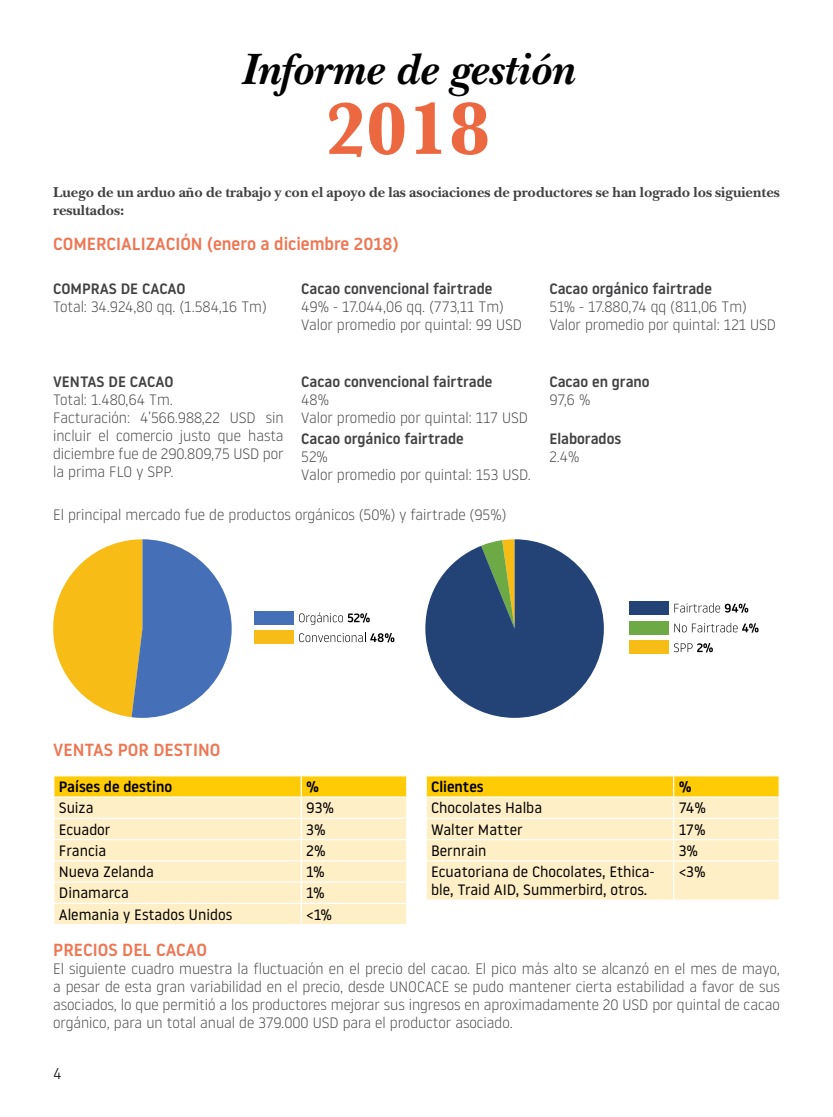
<style>
.page{position:relative;width:833px;height:1117px;background:#fff}
.page>*{position:absolute;margin:0;border:0;box-sizing:border-box;transform-origin:0 0}
.t1{font:700 76.25px "Baskerville";color:#eb6841}
.t2{font:italic 700 45.75px "New Baskerville Std";color:#000}
.t3{font:500 17.5px "Noway";color:#ed7754}
.t4{font:300 16.25px "DIN Next LT Pro";color:#000}
.t5{font:300 15px/18px "Noway";color:#414042}
.t6{font:15px/18px "Noway";color:#000}
.t7{font:500 15px "Noway";color:#414042}
.t8{font:700 15px/18px "New Baskerville Std";color:#414042}
.t9{font:500 15px "Noway";color:#000}
</style>
<div class="page">
<svg style="left:53px;top:775px;width:354px;height:148px;background:#ffebb0"></svg>
<svg style="left:426px;top:775px;width:353px;height:124px;background:#ffeaaa"></svg>
<hr style="left:778px;top:840px;width:2px;height:20px;background:#fff">
<hr style="left:425px;top:861px;width:2px;height:38px;background:#fff">
<hr style="left:673px;top:861px;width:1px;height:38px;background:#fff">
<hr style="left:778px;top:861px;width:2px;height:38px;background:#fff">
<svg style="left:53px;top:539px;width:179px;height:178px"></svg>
<div style="left:254px;top:610px;width:39px;height:14px;background:#4570b7"></div>
<div style="left:254px;top:630px;width:39px;height:14px;background:#f8bc16"></div>
<svg style="left:299px;top:612px;width:71px;height:12px"></svg>
<svg style="left:299px;top:632px;width:95px;height:10px"></svg>
<svg style="left:425px;top:539px;width:179px;height:178px"></svg>
<div style="left:629px;top:601px;width:39px;height:13px;background:#234377"></div>
<div style="left:629px;top:621px;width:39px;height:13px;background:#6da944"></div>
<div style="left:629px;top:640px;width:39px;height:14px;background:#f8bc16"></div>
<svg style="left:674px;top:603px;width:74px;height:9px"></svg>
<svg style="left:674px;top:623px;width:12px;height:9px"></svg>
<svg style="left:692px;top:623px;width:66px;height:9px"></svg>
<svg style="left:674px;top:643px;width:39px;height:9px"></svg>
<h2 class="t2" style="left:241px;top:43px;width:334px">Informe de gestión</h2>
<h1 class="t1" style="left:325px;top:76px;width:167px">2018</h1>
<p class="t8" style="left:53px;top:183px;width:728px">Luego de un arduo año de trabajo y con el apoyo de las asociaciones de productores se han logrado los siguientes resultados:</p>
<p class="t3" style="left:53px;top:232px;width:347px">COMERCIALIZACIÓN (enero a diciembre 2018)</p>
<p class="t7" style="left:53px;top:278px;width:134px">COMPRAS DE CACAO</p>
<p class="t5" style="left:53px;top:297px;width:215px">Total: 34.924,80 qq. (1.584,16 Tm)</p>
<p class="t7" style="left:301px;top:278px;width:193px">Cacao convencional fairtrade</p>
<p class="t5" style="left:301px;top:297px;width:222px">49% - 17.044,06 qq. (773,11 Tm)<br>Valor promedio por quintal: 99 USD</p>
<p class="t7" style="left:301px;top:371px;width:193px">Cacao convencional fairtrade</p>
<p class="t5" style="left:301px;top:390px;width:228px">48%<br>Valor promedio por quintal: 117 USD</p>
<p class="t7" style="left:53px;top:371px;width:122px">VENTAS DE CACAO</p>
<p class="t5" style="left:53px;top:390px;width:232px">Total: 1.480,64 Tm.<br>Facturación: 4’566.988,22 USD sin incluir el comercio justo que hasta diciembre fue de 290.809,75 USD por la prima FLO y SPP.</p>
<p class="t5" style="left:53px;top:505px;width:454px">El principal mercado fue de productos orgánicos (50%) y fairtrade (95%)</p>
<p class="t7" style="left:301px;top:428px;width:164px">Cacao orgánico fairtrade</p>
<p class="t5" style="left:301px;top:446px;width:231px">52%<br>Valor promedio por quintal: 153 USD.</p>
<p class="t7" style="left:549px;top:278px;width:164px">Cacao orgánico fairtrade</p>
<p class="t5" style="left:549px;top:297px;width:228px">51% - 17.880,74 qq (811,06 Tm)<br>Valor promedio por quintal: 121 USD</p>
<p class="t7" style="left:549px;top:371px;width:102px">Cacao en grano</p>
<p class="t5" style="left:549px;top:390px;width:43px">97,6 %</p>
<p class="t7" style="left:549px;top:428px;width:73px">Elaborados</p>
<p class="t5" style="left:549px;top:446px;width:32px">2.4%</p>
<p class="t3" style="left:53px;top:738px;width:169px">VENTAS POR DESTINO</p>
<p class="t9" style="left:59px;top:776px;width:115px">Países de destino</p>
<p class="t9" style="left:306px;top:776px;width:14px">%</p>
<p class="t6" style="left:59px;top:798px;width:36px">Suiza</p>
<p class="t6" style="left:306px;top:798px;width:29px">93%</p>
<p class="t6" style="left:59px;top:819px;width:53px">Ecuador</p>
<p class="t6" style="left:306px;top:819px;width:21px">3%</p>
<p class="t6" style="left:59px;top:840px;width:49px">Francia</p>
<p class="t6" style="left:306px;top:840px;width:21px">2%</p>
<p class="t6" style="left:59px;top:862px;width:97px">Nueva Zelanda</p>
<p class="t6" style="left:306px;top:862px;width:20px">1%</p>
<p class="t6" style="left:59px;top:883px;width:72px">Dinamarca</p>
<p class="t6" style="left:306px;top:883px;width:20px">1%</p>
<p class="t6" style="left:59px;top:904px;width:175px">Alemania y Estados Unidos</p>
<p class="t6" style="left:306px;top:904px;width:28px">&lt;1%</p>
<p class="t9" style="left:431px;top:776px;width:54px">Clientes</p>
<p class="t9" style="left:678px;top:776px;width:14px">%</p>
<p class="t6" style="left:431px;top:798px;width:112px">Chocolates Halba</p>
<p class="t6" style="left:678px;top:798px;width:29px">74%</p>
<p class="t6" style="left:431px;top:819px;width:93px">Walter Matter</p>
<p class="t6" style="left:678px;top:819px;width:29px">17%</p>
<p class="t6" style="left:431px;top:840px;width:57px">Bernrain</p>
<p class="t6" style="left:678px;top:840px;width:21px">3%</p>
<p class="t6" style="left:431px;top:862px;width:225px">Ecuatoriana de Chocolates, Ethica&shy;ble, Traid AID, Summerbird, otros.</p>
<p class="t6" style="left:678px;top:862px;width:29px">&lt;3%</p>
<p class="t3" style="left:53px;top:937px;width:155px">PRECIOS DEL CACAO</p>
<p class="t5" style="left:53px;top:959px;width:728px;text-align:justify">El siguiente cuadro muestra la fluctuación en el precio del cacao. El pico más alto se alcanzó en el mes de mayo, a pesar de esta gran variabilidad en el precio, desde UNOCACE se pudo mantener cierta estabilidad a favor de sus asociados, lo que permitió a los productores mejorar sus ingresos en aproximadamente 20 USD por quintal de cacao orgánico, para un total anual de 379.000 USD para el productor asociado.</p>
<p class="t4" style="left:53px;top:1063px;width:10px">4</p>
</div>
